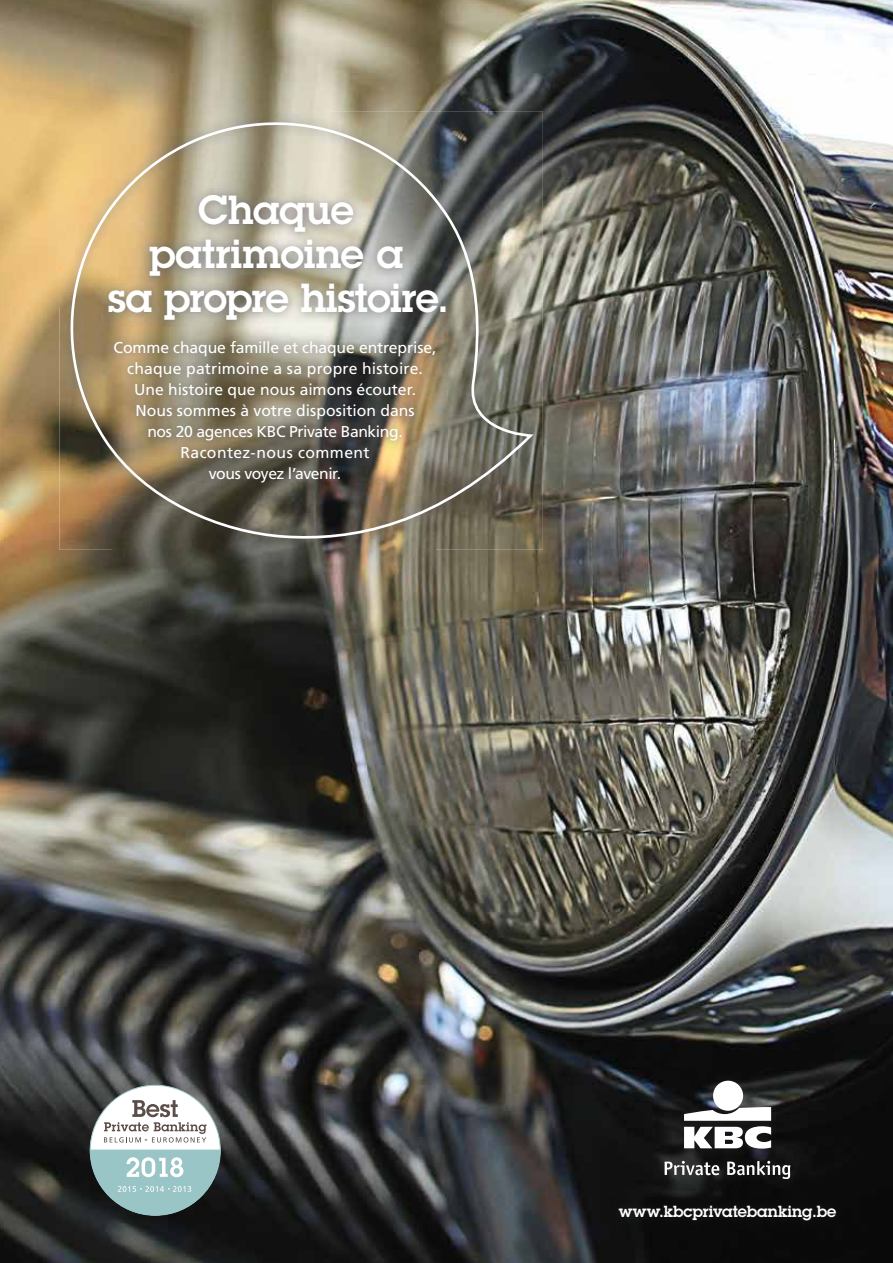
<style>
.page{position:relative;width:893px;height:1263px;background:#fff}
.page>*{position:absolute;margin:0;border:0;box-sizing:border-box;transform-origin:0 0}
.t1{font:600 39.75px/44.2px "Lubalin Graph Std";letter-spacing:-.01em;color:#fff;text-align:center}
.t2{font:15.75px/21px "Frutiger LT Std";color:#fff;text-align:center}
.t3{font:600 15.75px "Lubalin Graph Std";color:#fff}
</style>
<div class="page">
<img style="left:0;top:0;width:893px;height:1263px">
<div style="left:611px;top:1197px;width:233px;height:32px;background:#0d0d0d"></div>
<img style="left:656px;top:1072px;width:143px;height:116px">
<div style="left:713px;top:1081px;width:30px;height:30px;background:#fff;border-radius:50%"></div>
<svg style="left:684px;top:1107px;width:87px;height:41px"></svg>
<svg style="left:665px;top:1161px;width:54px;height:14px"></svg>
<svg style="left:727px;top:1161px;width:63px;height:18px"></svg>
<svg style="left:89px;top:1084px;width:132px;height:132px"></svg>
<img style="left:533px;top:111px;width:10px;height:244px">
<img style="left:59px;top:544px;width:54px;height:6px">
<img style="left:436px;top:355px;width:107px;height:195px">
<img style="left:113px;top:544px;width:323px;height:6px">
<img style="left:43px;top:95px;width:490px;height:449px">
<h1 class="t1" style="left:108px;top:187px;width:343px">Chaque patrimoine a<br>sa propre histoire.</h1>
<p class="t2" style="left:114px;top:337px;width:324px">Comme chaque famille et chaque entreprise, chaque patrimoine a sa propre histoire.<br>Une histoire que nous aimons écouter.<br>Nous sommes à votre disposition dans<br>nos 20 agences KBC Private Banking.<br>Racontez-nous comment<br>vous voyez l’avenir.</p>
<p class="t3" style="left:619px;top:1201px;width:219px">www.kbcprivatebanking.be</p>
</div>
